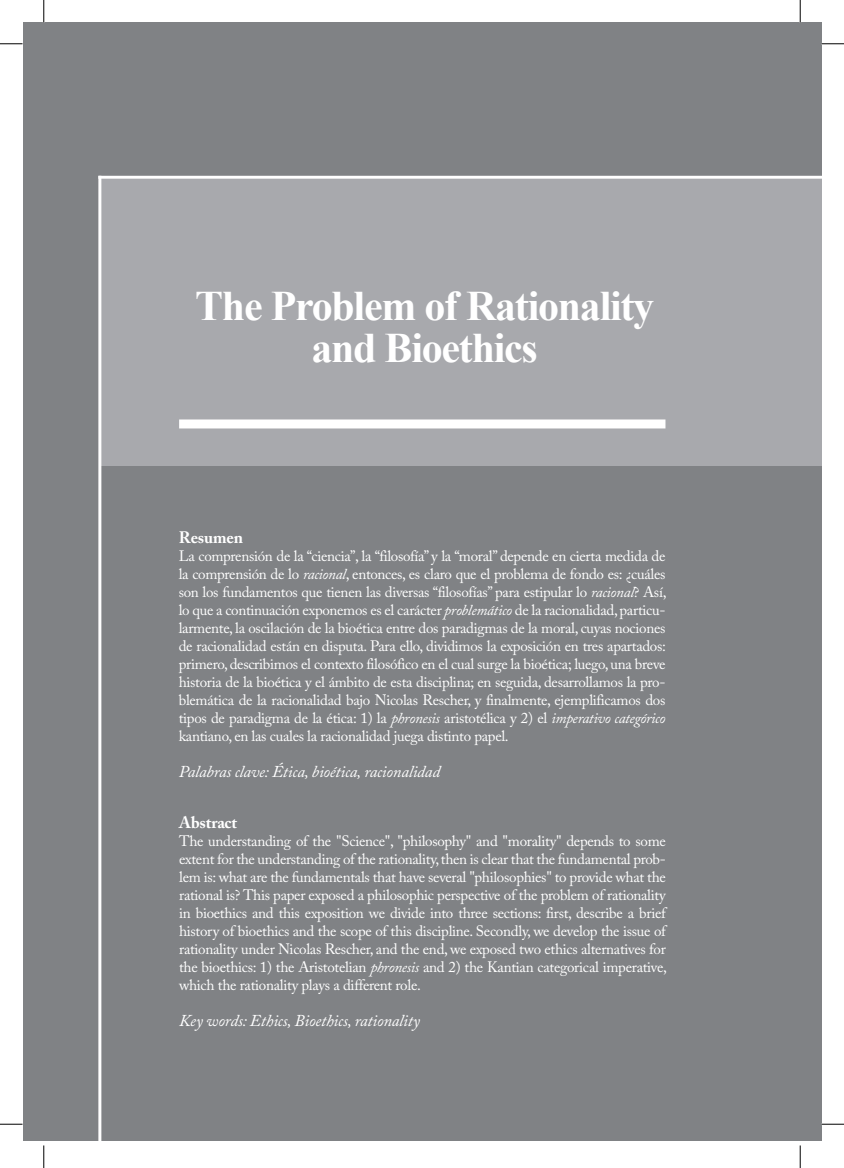
<style>
.page{position:relative;width:844px;height:1168px;background:#fff}
.page>*{position:absolute;margin:0;border:0;box-sizing:border-box;transform-origin:0 0}
.t1{font:700 42px/42px "Times New Roman";letter-spacing:-.03em;color:#fff;text-align:center}
.t2{font:italic 16.5px "Adobe Caslon Pro";letter-spacing:-.01em;color:#fff}
.t3{font:700 16.5px "Adobe Caslon Pro";letter-spacing:-.01em;color:#fff}
.t4{font:15px/18px "Adobe Caslon Pro";letter-spacing:-.02em;color:#fff}
.s1{font-style:italic}
</style>
<div class="page">
<div style="left:23px;top:22px;width:798px;height:1118px;background:#808285"></div>
<div style="left:101px;top:179px;width:720px;height:286px;background:#a8a9ad"></div>
<hr style="left:98px;top:176px;width:723px;height:3px;background:#fff">
<hr style="left:98px;top:176px;width:3px;height:969px;background:#fff">
<div style="left:179px;top:419px;width:486px;height:9px;background:#fff"></div>
<svg style="left:0;top:44px;width:22px;height:1px"></svg>
<svg style="left:821px;top:44px;width:23px;height:1px"></svg>
<svg style="left:0;top:1124px;width:22px;height:1px"></svg>
<svg style="left:821px;top:1124px;width:23px;height:1px"></svg>
<svg style="left:44px;top:0;width:1px;height:22px"></svg>
<svg style="left:44px;top:1145px;width:1px;height:23px"></svg>
<svg style="left:800px;top:0;width:1px;height:22px"></svg>
<svg style="left:800px;top:1145px;width:1px;height:23px"></svg>
<h1 class="t1" style="left:195px;top:284px;width:460px">The Problem of Rationality and Bioethics</h1>
<p class="t3" style="left:179px;top:527px;width:66px">Resumen</p>
<p class="t4" style="left:179px;top:546px;width:489px;text-align:justify">La comprensión de la “ciencia”, la “filosofía” y la “moral” depende en cierta medida de la comprensión de lo <span class="s1">racional</span>, entonces, es claro que el problema de fondo es: ¿cuáles son los fundamentos que tienen las diversas “filosofías” para estipular lo <span class="s1">racional</span>? Así, lo que a continuación exponemos es el carácter <span class="s1">problemático</span> de la racionalidad, particu&shy;larmente, la oscilación de la bioética entre dos paradigmas de la moral, cuyas nociones de racionalidad están en disputa. Para ello, dividimos la exposición en tres apartados: primero, describimos el contexto filosófico en el cual surge la bioética; luego, una breve historia de la bioética y el ámbito de esta disciplina; en seguida, desarrollamos la pro&shy;blemática de la racionalidad bajo Nicolas Rescher, y finalmente, ejemplificamos dos tipos de paradigma de la ética: 1) la <span class="s1">phronesis</span> aristotélica y 2) el <span class="s1">imperativo categórico </span>kantiano, en las cuales la racionalidad juega distinto papel.</p>
<p class="t2" style="left:179px;top:761px;width:263px">Palabras clave: Ética, bioética, racionalidad</p>
<p class="t3" style="left:179px;top:812px;width:60px">Abstract</p>
<p class="t4" style="left:179px;top:831px;width:490px">The understanding of the "Science", "philosophy" and "morality" depends to some extent for the understanding of the rationality, then is clear that the fundamental prob&shy;lem is: what are the fundamentals that have several "philosophies" to provide what the rational is? This paper exposed a philosophic perspective of the problem of rationality in bioethics and this exposition we divide into three sections: first, describe a brief history of bioethics and the scope of this discipline. Secondly, we develop the issue of rationality under Nicolas Rescher, and the end, we exposed two ethics alternatives for the bioethics: 1) the Aristotelian <span class="s1">phronesis</span> and 2) the Kantian categorical imperative, which the rationality plays a different role.</p>
<p class="t2" style="left:179px;top:1010px;width:242px">Key words: Ethics, Bioethics, rationality</p>
</div>
